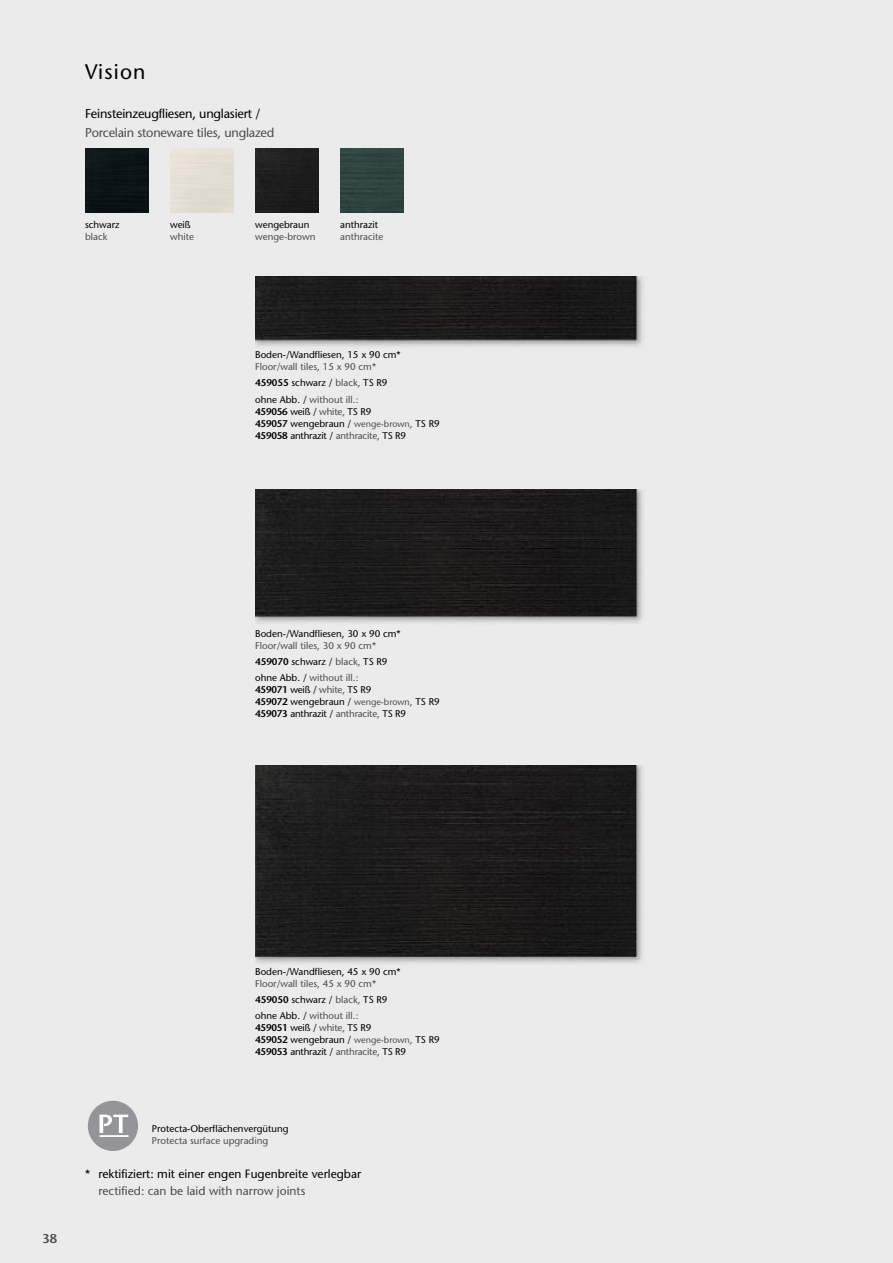
<style>
.page{position:relative;width:893px;height:1263px;background:#ebebeb}
.page>*{position:absolute;margin:0;border:0;box-sizing:border-box;transform-origin:0 0}
.t1{font:21px "Stone Sans";letter-spacing:.055em;color:#000}
.t2{font:12.75px "Stone Sans";letter-spacing:-.015em;color:#000}
.t3{font:12.75px "Stone Sans";letter-spacing:-.015em;color:#4d4d4d}
.t4{font:600 12.75px "Stone Sans";color:#4d4d4d}
.t5{font:12px "Stone Sans";color:#000}
.t6{font:12px "Stone Sans";color:#4d4d4d}
.t7{font:9.75px/12px "Stone Sans";color:#000}
.t8{font:9.75px/16.2px "Stone Sans";color:#4d4d4d}
.s1{font-weight:600;color:#000}
.s2{color:#000}
.s3{font-weight:600}
.s4{color:#4d4d4d}
.s5{font-size:9px;color:#4d4d4d}
</style>
<div class="page">
<img style="left:255px;top:276px;width:388px;height:71px">
<img style="left:255px;top:489px;width:388px;height:134px">
<img style="left:255px;top:765px;width:388px;height:199px">
<div style="left:85px;top:149px;width:64px;height:64px;background:#0c1417"></div>
<div style="left:255px;top:149px;width:64px;height:64px;background:#1e1d1e"></div>
<img style="left:340px;top:149px;width:64px;height:64px">
<div style="left:88px;top:1101px;width:50px;height:50px;background:#939598;border-radius:50%"></div>
<svg style="left:100px;top:1114px;width:28px;height:19px"></svg>
<hr style="left:100px;top:1135px;width:29px;height:2px;background:#fff">
<h1 class="t1" style="left:85px;top:64px;width:62px">Vision</h1>
<h2 class="t2" style="left:85px;top:108px;width:177px">Feinsteinzeugfliesen, unglasiert /</h2>
<h2 class="t3" style="left:85px;top:128px;width:191px">Porcelain stoneware tiles, unglazed</h2>
<p class="t7" style="left:85px;top:220px;width:36px">schwarz</p>
<p class="t8" style="left:85px;top:230px;width:24px">black</p>
<p class="t7" style="left:170px;top:220px;width:22px">weiß</p>
<p class="t8" style="left:170px;top:230px;width:25px">white</p>
<p class="t7" style="left:255px;top:220px;width:56px">wengebraun</p>
<p class="t8" style="left:255px;top:230px;width:62px">wenge-brown</p>
<p class="t7" style="left:340px;top:220px;width:39px">anthrazit</p>
<p class="t8" style="left:340px;top:230px;width:45px">anthracite</p>
<p class="t7" style="left:255px;top:350px;width:147px">Boden-/Wandfliesen, 15 x 90 cm*</p>
<p class="t8" style="left:255px;top:359px;width:134px">Floor/wall tiles, 15 x 90 cm*<br><span class="s1">459055</span> <span class="s2">schwarz /</span> black, <span class="s2">TS R9 ohne Abb. /</span> without ill.:</p>
<p class="t7" style="left:255px;top:406px;width:186px"><span class="s3">459056</span> weiß / <span class="s4">white,</span> TS R9<br><span class="s3">459057</span> wengebraun / <span class="s5">wenge-brown</span><span class="s4">,</span> TS R9<br><span class="s3">459058</span> anthrazit / <span class="s4">anthracite,</span> TS R9</p>
<p class="t7" style="left:255px;top:628px;width:147px">Boden-/Wandfliesen, 30 x 90 cm*</p>
<p class="t8" style="left:255px;top:638px;width:134px">Floor/wall tiles, 30 x 90 cm*<br><span class="s1">459070</span> <span class="s2">schwarz /</span> black, <span class="s2">TS R9 ohne Abb. /</span> without ill.:</p>
<p class="t7" style="left:255px;top:685px;width:186px"><span class="s3">459071</span> weiß / <span class="s4">white,</span> TS R9<br><span class="s3">459072</span> wengebraun / <span class="s5">wenge-brown</span><span class="s4">,</span> TS R9<br><span class="s3">459073</span> anthrazit / <span class="s4">anthracite,</span> TS R9</p>
<h2 class="t4" style="left:43px;top:1233px;width:16px">38</h2>
<p class="t7" style="left:255px;top:966px;width:147px">Boden-/Wandfliesen, 45 x 90 cm*</p>
<p class="t8" style="left:255px;top:976px;width:134px">Floor/wall tiles, 45 x 90 cm*<br><span class="s1">459050</span> <span class="s2">schwarz /</span> black, <span class="s2">TS R9 ohne Abb. /</span> without ill.:</p>
<p class="t7" style="left:255px;top:1023px;width:186px"><span class="s3">459051</span> weiß / <span class="s4">white,</span> TS R9<br><span class="s3">459052</span> wengebraun / <span class="s5">wenge-brown</span><span class="s4">,</span> TS R9<br><span class="s3">459053</span> anthrazit / <span class="s4">anthracite,</span> TS R9</p>
<p class="t7" style="left:152px;top:1123px;width:138px">Protecta-Oberflächenvergütung</p>
<p class="t8" style="left:152px;top:1133px;width:118px">Protecta surface upgrading</p>
<p class="t5" style="left:85px;top:1169px;width:278px">* rektifiziert: mit einer engen Fugenbreite verlegbar</p>
<p class="t6" style="left:98px;top:1186px;width:209px">rectified: can be laid with narrow joints</p>
</div>
